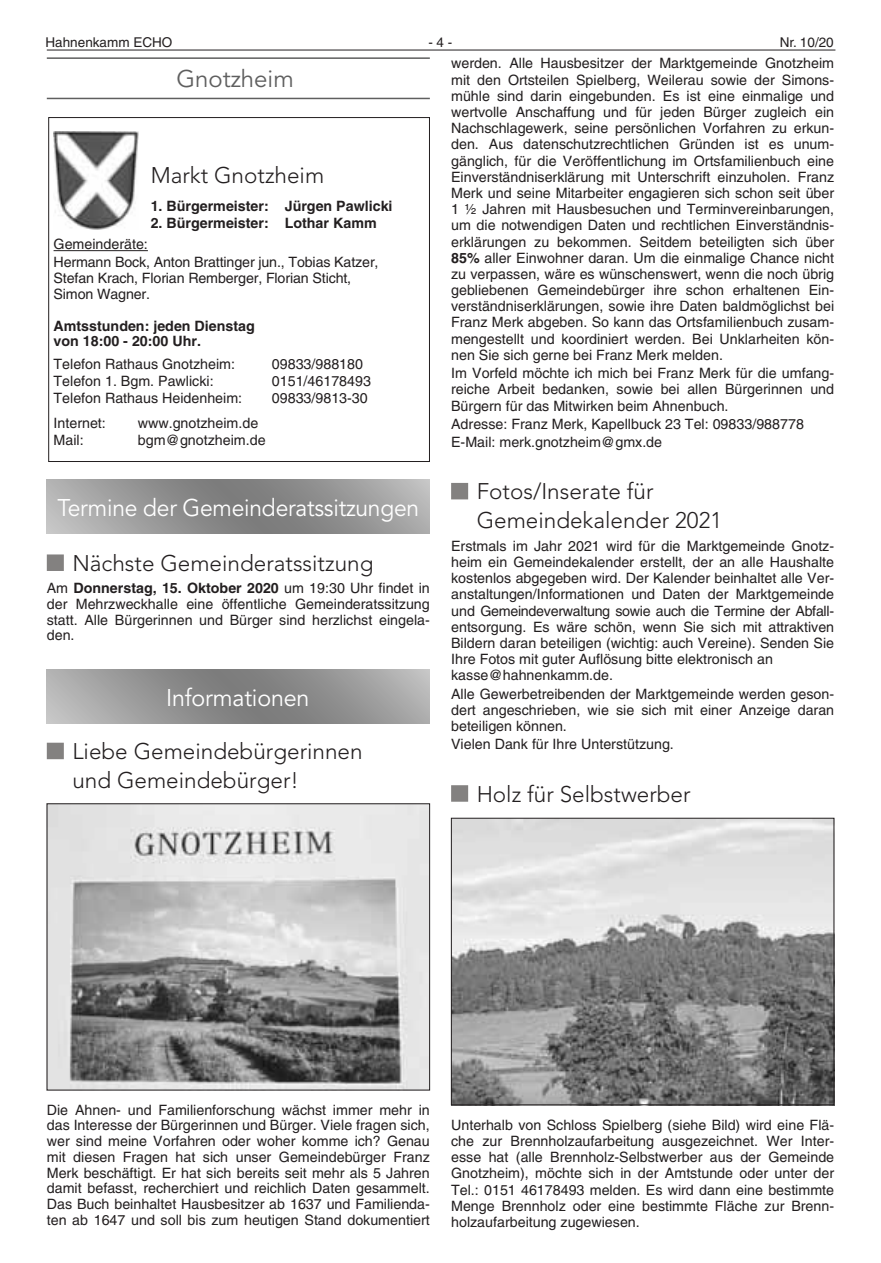
<style>
.page{position:relative;width:881px;height:1263px;background:#fff}
.page>*{position:absolute;margin:0;border:0;box-sizing:border-box;transform-origin:0 0}
.t1{font:24px "Avenir LT";letter-spacing:-.01em;color:#fff;scale:.95 1}
.t2{font:24px "Avenir LT";letter-spacing:-.01em;color:#fff}
.t3{font:24px "Avenir LT";color:#5f5f5f}
.t4{font:300 22.5px/29px "Avenir LT";color:#231f20}
.t5{font:14.25px/16.2px "Helvetica LT";color:#231f20;text-align:justify}
.t6{font:700 14.25px/15.8px "Helvetica LT";color:#231f20}
.t7{font:13.5px "Helvetica LT";color:#231f20}
.s1{font-weight:700}
</style>
<div class="page">
<hr style="left:47px;top:50px;width:788px;height:1px;background:#231f20">
<div style="left:451px;top:483px;width:17px;height:16px;background:#838180"></div>
<div style="left:451px;top:785px;width:17px;height:17px;background:#838180"></div>
<img style="left:453px;top:820px;width:378px;height:283px">
<div style="left:451px;top:818px;width:382px;height:287px;border:1px solid #231f20"></div>
<div style="left:47px;top:554px;width:17px;height:17px;background:#838180"></div>
<div style="left:47px;top:743px;width:17px;height:16px;background:#838180"></div>
<hr style="left:47px;top:57px;width:382px;height:2px;background:#5f5f5f">
<hr style="left:47px;top:98px;width:382px;height:1px;background:#5f5f5f">
<hr style="left:54px;top:250px;width:94px;height:1px;background:#231f20">
<img style="left:54px;top:131px;width:85px;height:98px">
<div style="left:48px;top:117px;width:381px;height:345px;border:1px solid #231f20"></div>
<svg style="left:47px;top:480px;width:382px;height:54px;background:#969696"></svg>
<svg style="left:47px;top:670px;width:382px;height:54px;background:#969696"></svg>
<img style="left:49px;top:805px;width:378px;height:283px">
<p class="t7" style="left:45px;top:34px;width:128px">Hahnenkamm ECHO</p>
<p class="t7" style="left:428px;top:34px;width:26px">- 4 -</p>
<p class="t7" style="left:779px;top:34px;width:56px">Nr. 10/20</p>
<p class="t5" style="left:451px;top:55px;width:384px">werden. Alle Hausbesitzer der Marktgemeinde Gnotzheim mit den Ortsteilen Spielberg, Weilerau sowie der Simons&shy;mühle sind darin eingebunden. Es ist eine einmalige und wertvolle Anschaffung und für jeden Bürger zugleich ein Nachschlagewerk, seine persönlichen Vorfahren zu erkun&shy;den. Aus datenschutzrechtlichen Gründen ist es unum&shy;gänglich, für die Veröffentlichung im Ortsfamilienbuch eine Einverständniserklärung mit Unterschrift einzuholen. Franz Merk und seine Mitarbeiter engagieren sich schon seit über 1 ½ Jahren mit Hausbesuchen und Terminvereinbarungen, um die notwendigen Daten und rechtlichen Einverständnis&shy;erklärungen zu bekommen. Seitdem beteiligten sich über <span class="s1">85%</span> aller Einwohner daran. Um die einmalige Chance nicht zu verpassen, wäre es wünschenswert, wenn die noch übrig gebliebenen Gemeindebürger ihre schon erhaltenen Ein&shy;verständniserklärungen, sowie ihre Daten baldmöglichst bei Franz Merk abgeben. So kann das Ortsfamilienbuch zusam&shy;mengestellt und koordiniert werden. Bei Unklarheiten kön&shy;nen Sie sich gerne bei Franz Merk melden.</p>
<p class="t5" style="left:451px;top:365px;width:384px">Im Vorfeld möchte ich mich bei Franz Merk für die umfang&shy;reiche Arbeit bedanken, sowie bei allen Bürgerinnen und Bürgern für das Mitwirken beim Ahnenbuch.</p>
<p class="t5" style="left:451px;top:415px;width:354px;line-height:18.3px">Adresse: Franz Merk, Kapellbuck 23 Tel: 09833/988778<br>E-Mail: merk.gnotzheim@gmx.de</p>
<h2 class="t4" style="left:476px;top:477px;width:247px">Fotos/Inserate für<br>Gemeindekalender 2021</h2>
<p class="t5" style="left:451px;top:538px;width:384px;text-align:left">Erstmals im Jahr 2021 wird für die Marktgemeinde Gnotz&shy;heim ein Gemeindekalender erstellt, der an alle Haushalte kostenlos abgegeben wird. Der Kalender beinhaltet alle Ver&shy;anstaltungen/Informationen und Daten der Marktgemeinde und Gemeindeverwaltung sowie auch die Termine der Abfall&shy;entsorgung. Es wäre schön, wenn Sie sich mit attraktiven Bildern daran beteiligen (wichtig: auch Vereine). Senden Sie Ihre Fotos mit guter Auflösung bitte elektronisch an kasse@hahnenkamm.de.</p>
<p class="t5" style="left:451px;top:686px;width:384px">Alle Gewerbetreibenden der Marktgemeinde werden geson&shy;dert angeschrieben, wie sie sich mit einer Anzeige daran beteiligen können.</p>
<p class="t5" style="left:451px;top:736px;width:224px">Vielen Dank für Ihre Unterstützung.</p>
<h2 class="t4" style="left:476px;top:779px;width:215px">Holz für Selbstwerber</h2>
<h1 class="t3" style="left:176px;top:64px;width:119px">Gnotzheim</h1>
<h2 class="t4" style="left:151px;top:161px;width:175px">Markt Gnotzheim</h2>
<p class="t6" style="left:151px;top:198px;width:243px">1. Bürgermeister: Jürgen Pawlicki</p>
<p class="t6" style="left:151px;top:215px;width:227px">2. Bürgermeister: Lothar Kamm</p>
<p class="t5" style="left:54px;top:235px;width:326px;line-height:17.9px">Gemeinderäte:<br>Hermann Bock, Anton Brattinger jun., Tobias Katzer,</p>
<p class="t5" style="left:54px;top:270px;width:299px;line-height:15.8px">Stefan Krach, Florian Remberger, Florian Sticht,<br>Simon Wagner.</p>
<p class="t6" style="left:54px;top:318px;width:203px">Amtsstunden: jeden Dienstag von 18:00 - 20:00 Uhr.</p>
<p class="t5" style="left:54px;top:355px;width:183px">Telefon Rathaus Gnotzheim:</p>
<p class="t5" style="left:272px;top:355px;width:93px">09833/988180</p>
<p class="t5" style="left:54px;top:373px;width:161px">Telefon 1. Bgm. Pawlicki:</p>
<p class="t5" style="left:272px;top:373px;width:101px">0151/46178493</p>
<p class="t5" style="left:54px;top:390px;width:190px">Telefon Rathaus Heidenheim:</p>
<p class="t5" style="left:272px;top:390px;width:97px">09833/9813-30</p>
<p class="t5" style="left:54px;top:415px;width:54px">Internet:</p>
<p class="t5" style="left:138px;top:415px;width:122px">www.gnotzheim.de</p>
<p class="t5" style="left:54px;top:432px;width:32px">Mail:</p>
<p class="t5" style="left:138px;top:432px;width:129px">bgm@gnotzheim.de</p>
<h1 class="t1" style="left:57px;top:494px;width:382px">Termine der Gemeinderatssitzungen</h1>
<h2 class="t4" style="left:72px;top:549px;width:302px">Nächste Gemeinderatssitzung</h2>
<p class="t5" style="left:47px;top:580px;width:384px;line-height:15.8px">Am <span class="s1">Donnerstag, 15. Oktober 2020</span> um 19:30 Uhr findet in der Mehrzweckhalle eine öffentliche Gemeinderatssitzung statt. Alle Bürgerinnen und Bürger sind herzlichst eingela&shy;den.</p>
<h1 class="t2" style="left:166px;top:684px;width:145px">Informationen</h1>
<h2 class="t4" style="left:72px;top:737px;width:292px;line-height:28.5px">Liebe Gemeindebürgerinnen und Gemeindebürger!</h2>
<p class="t5" style="left:47px;top:1102px;width:384px;line-height:15.8px">Die Ahnen- und Familienforschung wächst immer mehr in das Interesse der Bürgerinnen und Bürger. Viele fragen sich, wer sind meine Vorfahren oder woher komme ich? Genau mit diesen Fragen hat sich unser Gemeindebürger Franz Merk beschäftigt. Er hat sich bereits seit mehr als 5 Jahren damit befasst, recherchiert und reichlich Daten gesammelt.<br>Das Buch beinhaltet Hausbesitzer ab 1637 und Familienda&shy;ten ab 1647 und soll bis zum heutigen Stand dokumentiert</p>
<p class="t5" style="left:451px;top:1116px;width:384px">Unterhalb von Schloss Spielberg (siehe Bild) wird eine Flä&shy;che zur Brennholzaufarbeitung ausgezeichnet. Wer Inter&shy;esse hat (alle Brennholz-Selbstwerber aus der Gemeinde Gnotzheim), möchte sich in der Amtstunde oder unter der Tel.: 0151 46178493 melden. Es wird dann eine bestimmte Menge Brennholz oder eine bestimmte Fläche zur Brenn&shy;holzaufarbeitung zugewiesen.</p>
</div>
